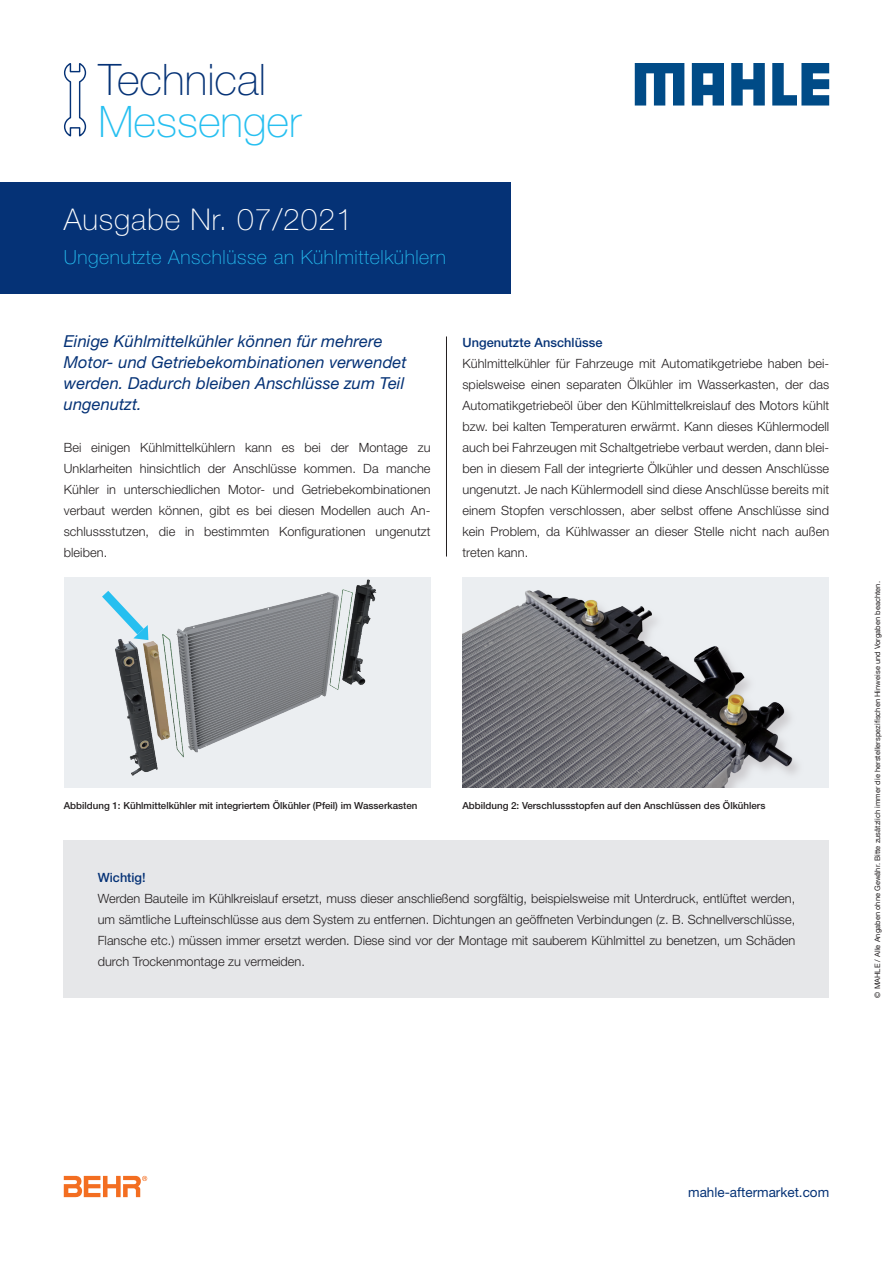
<style>
.page{position:relative;width:893px;height:1263px;background:#fff}
.page>*{position:absolute;margin:0;border:0;box-sizing:border-box;transform-origin:0 0}
.t1{font:100 43.5px "Helvetica Neue LT Pro";color:#053276}
.t2{font:100 43.5px "Helvetica Neue LT Pro";color:#26bff0}
.t3{font:100 30px "Helvetica Neue LT Pro";letter-spacing:.03em;color:#fff}
.t4{font:100 19.5px "Helvetica Neue LT Pro";letter-spacing:.03em;color:#26bff0}
.t5{font:italic 16.5px/21px "Helvetica Neue LT Pro";letter-spacing:.005em;color:#053276}
.t6{font:13.5px "Helvetica Neue LT Pro";color:#053276}
.t7{font:300 12.75px/21px "Helvetica Neue LT Pro";letter-spacing:.005em;color:#231f20;text-align:justify}
.t8{font:500 12.75px "Helvetica Neue LT Pro";letter-spacing:.005em;color:#053276}
.t9{font:500 9.75px "Helvetica Neue LT Pro";color:#231f20}
.t10{font:7.5px "Helvetica Neue LT Com";letter-spacing:.005em;color:#231f20}
</style>
<div class="page">
<svg style="left:64px;top:63px;width:23px;height:74px"></svg>
<div style="left:64px;top:840px;width:765px;height:158px;background:#e6e7e9"></div>
<hr style="left:446px;top:336px;width:1px;height:220px;background:#231f20">
<div style="left:0;top:183px;width:510px;height:111px;background:#053276"></div>
<div style="left:64px;top:578px;width:367px;height:210px;background:#ebeef1"></div>
<img style="left:115px;top:579px;width:262px;height:197px">
<img style="left:462px;top:578px;width:367px;height:210px">
<svg style="left:102px;top:591px;width:46px;height:49px"></svg>
<svg style="left:635px;top:63px;width:49px;height:43px"></svg>
<svg style="left:731px;top:63px;width:34px;height:43px"></svg>
<svg style="left:772px;top:63px;width:57px;height:43px"></svg>
<svg style="left:692px;top:63px;width:32px;height:43px"></svg>
<svg style="left:64px;top:1175px;width:83px;height:22px"></svg>
<h1 class="t1" style="left:98px;top:53px;width:169px">Technical</h1>
<h1 class="t2" style="left:98px;top:95px;width:204px">Messenger</h1>
<h2 class="t3" style="left:64px;top:201px;width:290px">Ausgabe Nr. 07/2021</h2>
<h3 class="t4" style="left:64px;top:245px;width:384px">Ungenutzte Anschlüsse an Kühlmittelkühlern</h3>
<p class="t5" style="left:64px;top:330px;width:344px">Einige Kühlmittelkühler können für mehrere Motor- und Getriebekombinationen verwendet werden. Dadurch bleiben Anschlüsse zum Teil ungenutzt.</p>
<p class="t7" style="left:64px;top:436px;width:368px">Bei einigen Kühlmittelkühlern kann es bei der Montage zu Unklarheiten hinsichtlich der Anschlüsse kommen. Da manche Kühler in unterschiedlichen Motor- und Getriebekombinationen verbaut werden können, gibt es bei diesen Modellen auch An&shy;schlussstutzen, die in bestimmten Konfigurationen ungenutzt bleiben.</p>
<p class="t8" style="left:462px;top:334px;width:142px">Ungenutzte Anschlüsse</p>
<p class="t7" style="left:462px;top:352px;width:368px">Kühlmittelkühler für Fahrzeuge mit Automatikgetriebe haben bei&shy;spielsweise einen separaten Ölkühler im Wasserkasten, der das Automatikgetriebeöl über den Kühlmittelkreislauf des Motors kühlt bzw. bei kalten Temperaturen erwärmt. Kann dieses Kühlermodell auch bei Fahrzeugen mit Schaltgetriebe verbaut werden, dann blei&shy;ben in diesem Fall der integrierte Ölkühler und dessen Anschlüsse ungenutzt. Je nach Kühlermodell sind diese Anschlüsse bereits mit einem Stopfen verschlossen, aber selbst offene Anschlüsse sind kein Problem, da Kühlwasser an dieser Stelle nicht nach außen treten kann.</p>
<p class="t9" style="left:64px;top:799px;width:355px">Abbildung 1: Kühlmittelkühler mit integriertem Ölkühler (Pfeil) im Wasserkasten</p>
<p class="t9" style="left:462px;top:799px;width:304px">Abbildung 2: Verschlussstopfen auf den Anschlüssen des Ölkühlers</p>
<p class="t8" style="left:98px;top:870px;width:49px">Wichtig!</p>
<p class="t7" style="left:98px;top:888px;width:699px">Werden Bauteile im Kühlkreislauf ersetzt, muss dieser anschließend sorgfältig, beispielsweise mit Unterdruck, entlüftet werden, um sämtliche Lufteinschlüsse aus dem System zu entfernen. Dichtungen an geöffneten Verbindungen (z. B. Schnellverschlüsse, Flansche etc.) müssen immer ersetzt werden. Diese sind vor der Montage mit sauberem Kühlmittel zu benetzen, um Schäden durch Trockenmontage zu vermeiden.</p>
<p class="t10" style="left:873px;top:998px;width:418px;rotate:-90deg">© MAHLE / Alle Angaben ohne Gewähr. Bitte zusätzlich immer die herstellerspezifischen Hinweise und Vorgaben beachten.</p>
<p class="t6" style="left:688px;top:1184px;width:143px">mahle-aftermarket.com</p>
</div>
